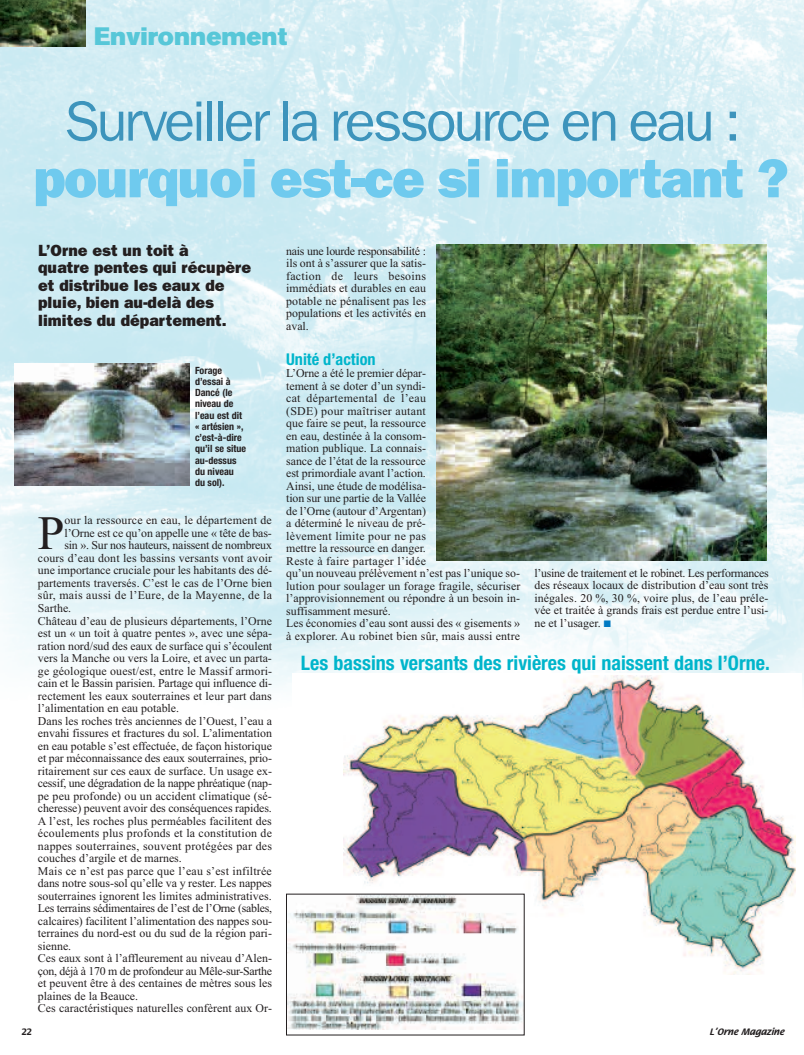
<style>
.page{position:relative;width:804px;height:1055px;background:#fff}
.page>*{position:absolute;margin:0;border:0;box-sizing:border-box;transform-origin:0 0}
.t1{font:57px "Franklin Gothic";letter-spacing:-.055em;color:#3d94bc}
.t2{font:800 55px "Franklin Gothic";letter-spacing:-.025em;color:#6fcaee}
.t3{font:47.88px "Times New Roman";color:#231f20}
.t4{font:25px "Akzidenz Grotesk BE Super";color:#57c7d8}
.t5{font:700 condensed 20px "Helvetica Neue";color:#00b5cb}
.t6{font:800 16.25px/17.5px "Franklin Gothic";color:#231f20}
.t7{font:700 condensed 16.25px "Helvetica Neue";color:#00b5cb}
.t8{font:11.88px/12.5px "Times New Roman";color:#231f20;text-align:justify}
.t9{font:11.88px "Times New Roman";letter-spacing:-.025em;color:#231f20}
.t10{font:11.88px "Times New Roman";letter-spacing:-.02em;color:#231f20}
.t11{font:11.88px "Times New Roman";letter-spacing:.02em;color:#231f20}
.t12{font:11.88px "Times New Roman";letter-spacing:.025em;color:#231f20}
.t13{font:700 condensed 10px/11.2px "Helvetica Neue";color:#231f20}
.t14{font:italic 700 10px "Flora";color:#231f20}
.t15{font:700 10px "Flora";color:#231f20}
.s1{color:#0079c2}
</style>
<div class="page">
<img style="left:0;top:0;width:804px;height:1036px">
<h3 class="t4" style="left:94px;top:27px;width:195px">Environnement</h3>
<h1 class="t1" style="left:64px;top:102px;width:678px">Surveiller la ressource en eau :</h1>
<h2 class="t2" style="left:33px;top:160px;width:757px">pourquoi est-ce si important ?</h2>
<h3 class="t6" style="left:38px;top:243px;width:214px">L’Orne est un toit à<br>quatre pentes qui récupère et distribue les eaux de pluie, bien au-delà des limites du département.</h3>
<p class="t13" style="left:195px;top:365px;width:53px">Forage d’essai à<br>Dancé (le niveau de l’eau est dit « artésien », c’est-à-dire qu’il se situe au-dessus du niveau du sol).</p>
<h3 class="t3" style="left:38px;top:505px;width:28px">P</h3>
<p class="t8" style="left:64px;top:514px;width:209px">our la ressource en eau, le département de</p>
<p class="t8" style="left:64px;top:527px;width:209px">l’Orne est ce qu’on appelle une « tête de bas-</p>
<p class="t10" style="left:64px;top:538px;width:209px">sin ». Sur nos hauteurs, naissent de nombreux</p>
<p class="t8" style="left:38px;top:552px;width:236px">cours d’eau dont les bassins versants vont avoir</p>
<p class="t8" style="left:38px;top:564px;width:236px">une importance cruciale pour les habitants des dé-</p>
<p class="t8" style="left:38px;top:577px;width:236px">partements traversés. C’est le cas de l’Orne bien</p>
<p class="t12" style="left:38px;top:588px;width:236px">sûr, mais aussi de l’Eure, de la Mayenne, de la</p>
<p class="t8" style="left:38px;top:602px;width:35px">Sarthe.</p>
<p class="t8" style="left:38px;top:614px;width:235px">Château d’eau de plusieurs départements, l’Orne</p>
<p class="t8" style="left:38px;top:627px;width:236px">est un « un toit à quatre pentes », avec une sépa-</p>
<p class="t8" style="left:38px;top:639px;width:236px">ration nord/sud des eaux de surface qui s’écoulent</p>
<p class="t8" style="left:38px;top:652px;width:235px">vers la Manche ou vers la Loire, et avec un parta-</p>
<p class="t8" style="left:38px;top:664px;width:235px">ge géologique ouest/est, entre le Massif armori-</p>
<p class="t8" style="left:38px;top:677px;width:235px">cain et le Bassin parisien. Partage qui influence di-</p>
<p class="t8" style="left:38px;top:689px;width:235px">rectement les eaux souterraines et leur part dans</p>
<p class="t8" style="left:38px;top:702px;width:143px">l’alimentation en eau potable.</p>
<p class="t8" style="left:38px;top:714px;width:235px">Dans les roches très anciennes de l’Ouest, l’eau a</p>
<p class="t8" style="left:38px;top:727px;width:235px">envahi fissures et fractures du sol. L’alimentation</p>
<p class="t8" style="left:38px;top:739px;width:235px">en eau potable s’est effectuée, de façon historique</p>
<p class="t8" style="left:38px;top:752px;width:235px">et par méconnaissance des eaux souterraines, prio-</p>
<p class="t8" style="left:38px;top:764px;width:235px">ritairement sur ces eaux de surface. Un usage ex-</p>
<p class="t10" style="left:38px;top:776px;width:235px">cessif, une dégradation de la nappe phréatique (nap-</p>
<p class="t8" style="left:38px;top:789px;width:235px">pe peu profonde) ou un accident climatique (sé-</p>
<p class="t8" style="left:38px;top:802px;width:235px">cheresse) peuvent avoir des conséquences rapides.</p>
<p class="t8" style="left:38px;top:814px;width:235px">A l’est, les roches plus perméables facilitent des</p>
<p class="t11" style="left:38px;top:826px;width:235px">écoulements plus profonds et la constitution de</p>
<p class="t12" style="left:38px;top:838px;width:236px">nappes souterraines, souvent protégées par des</p>
<p class="t8" style="left:38px;top:852px;width:145px">couches d’argile et de marnes.</p>
<p class="t11" style="left:38px;top:863px;width:235px">Mais ce n’est pas parce que l’eau s’est infiltrée</p>
<p class="t8" style="left:38px;top:877px;width:235px">dans notre sous-sol qu’elle va y rester. Les nappes</p>
<p class="t8" style="left:38px;top:889px;width:235px">souterraines ignorent les limites administratives.</p>
<p class="t9" style="left:38px;top:901px;width:236px">Les terrains sédimentaires de l’est de l’Orne (sables,</p>
<p class="t8" style="left:38px;top:914px;width:236px">calcaires) facilitent l’alimentation des nappes sou-</p>
<p class="t8" style="left:38px;top:927px;width:235px">terraines du nord-est ou du sud de la région pari-</p>
<p class="t8" style="left:38px;top:939px;width:35px">sienne.</p>
<p class="t8" style="left:38px;top:952px;width:235px">Ces eaux sont à l’affleurement au niveau d’Alen-</p>
<p class="t9" style="left:38px;top:963px;width:236px">çon, déjà à 170 m de profondeur au Mêle-sur-Sarthe</p>
<p class="t8" style="left:38px;top:977px;width:236px">et peuvent être à des centaines de mètres sous les</p>
<p class="t8" style="left:38px;top:989px;width:102px">plaines de la Beauce.</p>
<p class="t8" style="left:38px;top:1002px;width:236px">Ces caractéristiques naturelles confèrent aux Or-</p>
<p class="t8" style="left:286px;top:244px;width:141px">nais une lourde responsabilité : ils ont à s’assurer que la satis&shy;faction de leurs besoins immédiats et durables en eau potable ne pénalisent pas les populations et les activités en aval.</p>
<h3 class="t7" style="left:286px;top:353px;width:91px">Unité d’action</h3>
<p class="t8" style="left:286px;top:367px;width:236px;text-align:left">L’Orne a été le premier dépar-<br>tement à se doter d’un syndi-<br>cat départemental de l’eau<br>(SDE) pour maîtriser autant<br>que faire se peut, la ressource<br>en eau, destinée à la consom-<br>mation publique. La connais-<br>sance de l’état de la ressource<br>est primordiale avant l’action.<br>Ainsi, une étude de modélisa-<br>tion sur une partie de la Vallée<br>de l’Orne (autour d’Argentan)<br>a déterminé le niveau de pré-<br>lèvement limite pour ne pas<br>mettre la ressource en danger.<br>Reste à faire partager l’idée<br>qu’un nouveau prélèvement n’est pas l’unique so&shy;lution pour soulager un forage fragile, sécuriser l’approvisionnement ou répondre à un besoin in&shy;suffisamment mesuré.<br>Les économies d’eau sont aussi des « gisements » à explorer. Au robinet bien sûr, mais aussi entre</p>
<p class="t8" style="left:534px;top:566px;width:236px">l’usine de traitement et le robinet. Les performances des réseaux locaux de distribution d’eau sont très inégales. 20 %, 30 %, voire plus, de l’eau préle&shy;vée et traitée à grands frais est perdue entre l’usi&shy;ne et l’usager. <span class="s1">■</span></p>
<h3 class="t5" style="left:301px;top:656px;width:470px">Les bassins versants des rivières qui naissent dans l’Orne.</h3>
<p class="t15" style="left:22px;top:1028px;width:11px">22</p>
<p class="t14" style="left:709px;top:1028px;width:78px">L’Orne Magazine</p>
</div>
